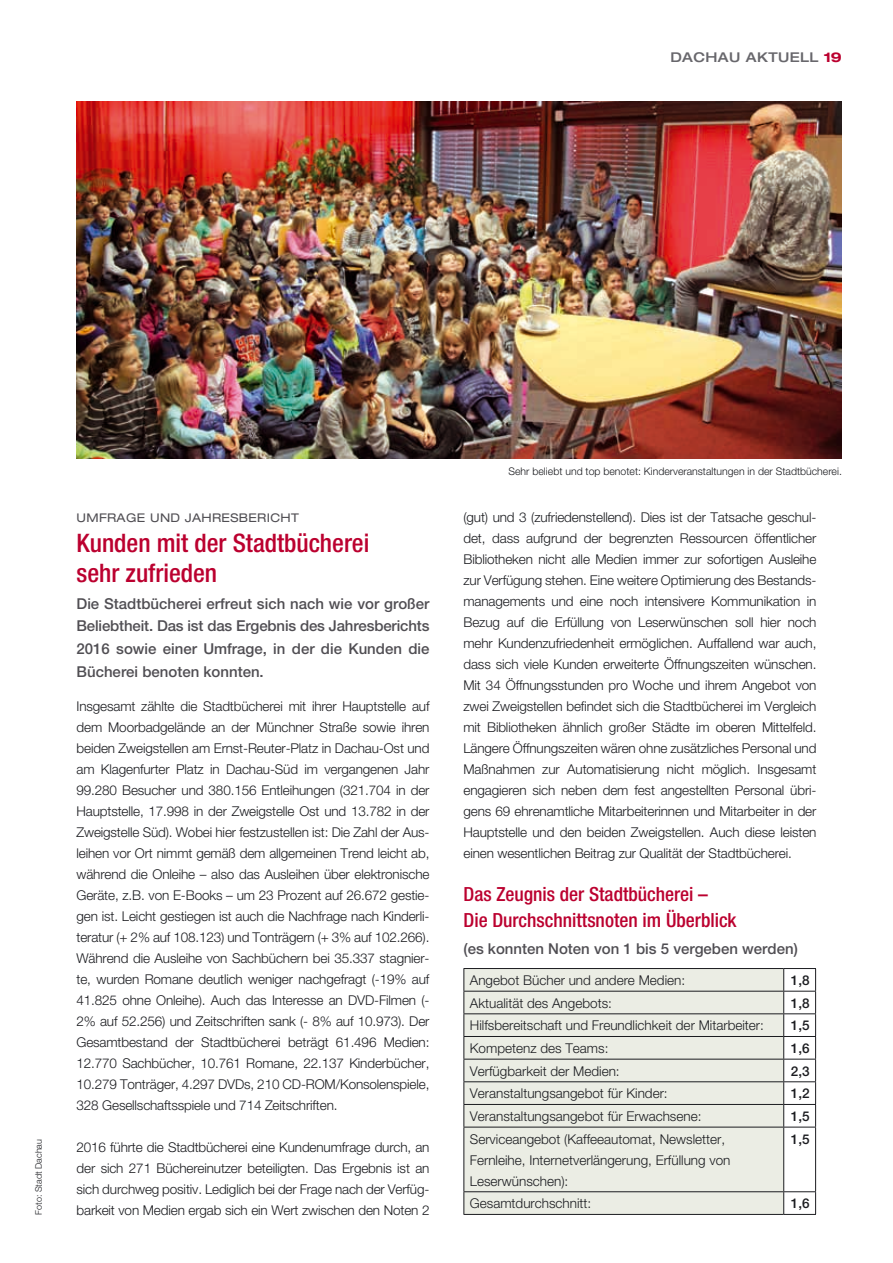
<style>
.page{position:relative;width:893px;height:1263px;background:#fff}
.page>*{position:absolute;margin:0;border:0;box-sizing:border-box;transform-origin:0 0}
.t1{font:500 condensed 25.5px/30px "Helvetica Neue";color:#bb002f}
.t2{font:500 condensed 19.5px/25.5px "Helvetica Neue";color:#bb002f}
.t3{font:500 15px/22.5px "Helvetica Neue";color:#504e53;text-align:justify}
.t4{font:300 13.5px/21px "Helvetica Neue";color:#1b1c20;text-align:justify}
.t5{font:500 13.5px "Helvetica Neue";color:#1b1c20}
.t6{font:500 expanded 13.5px "Helvetica Neue";letter-spacing:.03em;color:#68676c}
.t7{font:expanded 12px "Helvetica Neue";letter-spacing:.03em;color:#504e53}
.t8{font:300 10.5px "Helvetica Neue";color:#1b1c20}
.t9{font:300 9px "Helvetica Neue";color:#1b1c20}
.s1{font-weight:700;color:#bb002f}
</style>
<div class="page">
<div style="left:464px;top:969px;width:319px;height:245px;background:#ebede4"></div>
<hr style="left:463px;top:968px;width:321px;height:1px;background:#1b1c20">
<hr style="left:784px;top:968px;width:32px;height:1px;background:#1b1c20">
<hr style="left:463px;top:991px;width:321px;height:1px;background:#1b1c20">
<hr style="left:784px;top:991px;width:32px;height:1px;background:#1b1c20">
<hr style="left:463px;top:1013px;width:321px;height:1px;background:#1b1c20">
<hr style="left:784px;top:1013px;width:32px;height:1px;background:#1b1c20">
<hr style="left:463px;top:1036px;width:321px;height:1px;background:#1b1c20">
<hr style="left:784px;top:1036px;width:32px;height:1px;background:#1b1c20">
<hr style="left:463px;top:1059px;width:321px;height:1px;background:#1b1c20">
<hr style="left:784px;top:1059px;width:32px;height:1px;background:#1b1c20">
<hr style="left:463px;top:1081px;width:321px;height:1px;background:#1b1c20">
<hr style="left:784px;top:1081px;width:32px;height:1px;background:#1b1c20">
<hr style="left:463px;top:1104px;width:321px;height:1px;background:#1b1c20">
<svg style="left:463px;top:969px;width:1px;height:158px"></svg>
<hr style="left:784px;top:1104px;width:32px;height:1px;background:#1b1c20">
<svg style="left:783px;top:969px;width:1px;height:158px"></svg>
<svg style="left:815px;top:969px;width:1px;height:158px"></svg>
<hr style="left:463px;top:1127px;width:321px;height:1px;background:#1b1c20">
<hr style="left:463px;top:1127px;width:1px;height:64px;background:#1b1c20">
<hr style="left:784px;top:1127px;width:32px;height:1px;background:#1b1c20">
<hr style="left:783px;top:1127px;width:1px;height:64px;background:#1b1c20">
<hr style="left:815px;top:1127px;width:1px;height:64px;background:#1b1c20">
<hr style="left:463px;top:1191px;width:321px;height:1px;background:#1b1c20">
<svg style="left:463px;top:1192px;width:1px;height:22px"></svg>
<hr style="left:784px;top:1191px;width:32px;height:1px;background:#1b1c20">
<svg style="left:783px;top:1192px;width:1px;height:22px"></svg>
<svg style="left:815px;top:1192px;width:1px;height:22px"></svg>
<hr style="left:463px;top:1214px;width:321px;height:1px;background:#1b1c20">
<hr style="left:784px;top:1214px;width:32px;height:1px;background:#1b1c20">
<img style="left:77px;top:102px;width:765px;height:357px">
<p class="t6" style="left:670px;top:48px;width:173px">DACHAU AKTUELL <span class="s1">19</span></p>
<p class="t9" style="left:33px;top:1215px;width:77px;rotate:-90deg">Foto: Stadt Dachau</p>
<p class="t7" style="left:77px;top:511px;width:224px">UMFRAGE UND JAHRESBERICHT</p>
<h1 class="t1" style="left:77px;top:528px;width:294px">Kunden mit der Stadtbücherei sehr zufrieden</h1>
<p class="t3" style="left:77px;top:592px;width:354px">Die Stadtbücherei erfreut sich nach wie vor großer Beliebtheit. Das ist das Ergebnis des Jahresberichts 2016 sowie einer Umfrage, in der die Kunden die Bücherei benoten konnten.</p>
<p class="t4" style="left:77px;top:695px;width:354px">Insgesamt zählte die Stadtbücherei mit ihrer Hauptstelle auf dem Moorbadgelände an der Münchner Straße sowie ihren beiden Zweigstellen am Ernst-Reuter-Platz in Dachau-Ost und am Klagenfurter Platz in Dachau-Süd im vergangenen Jahr 99.280 Besucher und 380.156 Entleihungen (321.704 in der Hauptstelle, 17.998 in der Zweigstelle Ost und 13.782 in der Zweigstelle Süd). Wobei hier festzustellen ist: Die Zahl der Aus&shy;leihen vor Ort nimmt gemäß dem allgemeinen Trend leicht ab, während die Onleihe – also das Ausleihen über elektronische Geräte, z.B. von E-Books – um 23 Prozent auf 26.672 gestie&shy;gen ist. Leicht gestiegen ist auch die Nachfrage nach Kinderli&shy;teratur (+ 2% auf 108.123) und Tonträgern (+ 3% auf 102.266).<br>Während die Ausleihe von Sachbüchern bei 35.337 stagnier&shy;te, wurden Romane deutlich weniger nachgefragt (-19% auf 41.825 ohne Onleihe). Auch das Interesse an DVD-Filmen (- 2% auf 52.256) und Zeitschriften sank (- 8% auf 10.973). Der Gesamtbestand der Stadtbücherei beträgt 61.496 Medien:<br>12.770 Sachbücher, 10.761 Romane, 22.137 Kinderbücher, 10.279 Tonträger, 4.297 DVDs, 210 CD-ROM/Konsolenspiele, 328 Gesellschaftsspiele und 714 Zeitschriften.</p>
<p class="t4" style="left:77px;top:1136px;width:354px">2016 führte die Stadtbücherei eine Kundenumfrage durch, an der sich 271 Büchereinutzer beteiligten. Das Ergebnis ist an sich durchweg positiv. Lediglich bei der Frage nach der Verfüg&shy;barkeit von Medien ergab sich ein Wert zwischen den Noten 2</p>
<p class="t8" style="left:509px;top:465px;width:335px">Sehr beliebt und top benotet: Kinderveranstaltungen in der Stadtbücherei.</p>
<p class="t4" style="left:463px;top:506px;width:354px">(gut) und 3 (zufriedenstellend). Dies ist der Tatsache geschul&shy;det, dass aufgrund der begrenzten Ressourcen öffentlicher Bibliotheken nicht alle Medien immer zur sofortigen Ausleihe zur Verfügung stehen. Eine weitere Optimierung des Bestands&shy;managements und eine noch intensivere Kommunikation in Bezug auf die Erfüllung von Leserwünschen soll hier noch mehr Kundenzufriedenheit ermöglichen. Auffallend war auch, dass sich viele Kunden erweiterte Öffnungszeiten wünschen.<br>Mit 34 Öffnungsstunden pro Woche und ihrem Angebot von zwei Zweigstellen befindet sich die Stadtbücherei im Vergleich mit Bibliotheken ähnlich großer Städte im oberen Mittelfeld.<br>Längere Öffnungszeiten wären ohne zusätzliches Personal und Maßnahmen zur Automatisierung nicht möglich. Insgesamt engagieren sich neben dem fest angestellten Personal übri&shy;gens 69 ehrenamtliche Mitarbeiterinnen und Mitarbeiter in der Hauptstelle und den beiden Zweigstellen. Auch diese leisten einen wesentlichen Beitrag zur Qualität der Stadtbücherei.</p>
<h2 class="t2" style="left:463px;top:881px;width:275px">Das Zeugnis der Stadtbücherei –<br>Die Durchschnittsnoten im Überblick</h2>
<p class="t3" style="left:463px;top:937px;width:336px">(es konnten Noten von 1 bis 5 vergeben werden)</p>
<p class="t4" style="left:470px;top:969px;width:217px">Angebot Bücher und andere Medien:</p>
<p class="t5" style="left:791px;top:972px;width:20px">1,8</p>
<p class="t4" style="left:470px;top:992px;width:144px">Aktualität des Angebots:</p>
<p class="t5" style="left:791px;top:995px;width:20px">1,8</p>
<p class="t4" style="left:470px;top:1015px;width:296px">Hilfsbereitschaft und Freundlichkeit der Mitarbeiter:</p>
<p class="t5" style="left:791px;top:1017px;width:20px">1,5</p>
<p class="t4" style="left:470px;top:1037px;width:140px">Kompetenz des Teams:</p>
<p class="t5" style="left:791px;top:1040px;width:20px">1,6</p>
<p class="t4" style="left:470px;top:1060px;width:151px">Verfügbarkeit der Medien:</p>
<p class="t5" style="left:791px;top:1063px;width:20px">2,3</p>
<p class="t4" style="left:470px;top:1083px;width:199px">Veranstaltungsangebot für Kinder:</p>
<p class="t5" style="left:791px;top:1085px;width:20px">1,2</p>
<p class="t4" style="left:470px;top:1105px;width:233px">Veranstaltungsangebot für Erwachsene:</p>
<p class="t5" style="left:791px;top:1108px;width:20px">1,5</p>
<p class="t4" style="left:470px;top:1128px;width:262px;text-align:left">Serviceangebot (Kaffeeautomat, Newsletter,<br>Fernleihe, Internetverlängerung, Erfüllung von<br>Leserwünschen):</p>
<p class="t5" style="left:791px;top:1131px;width:20px">1,5</p>
<p class="t4" style="left:470px;top:1193px;width:123px">Gesamtdurchschnitt:</p>
<p class="t5" style="left:791px;top:1195px;width:20px">1,6</p>
</div>
